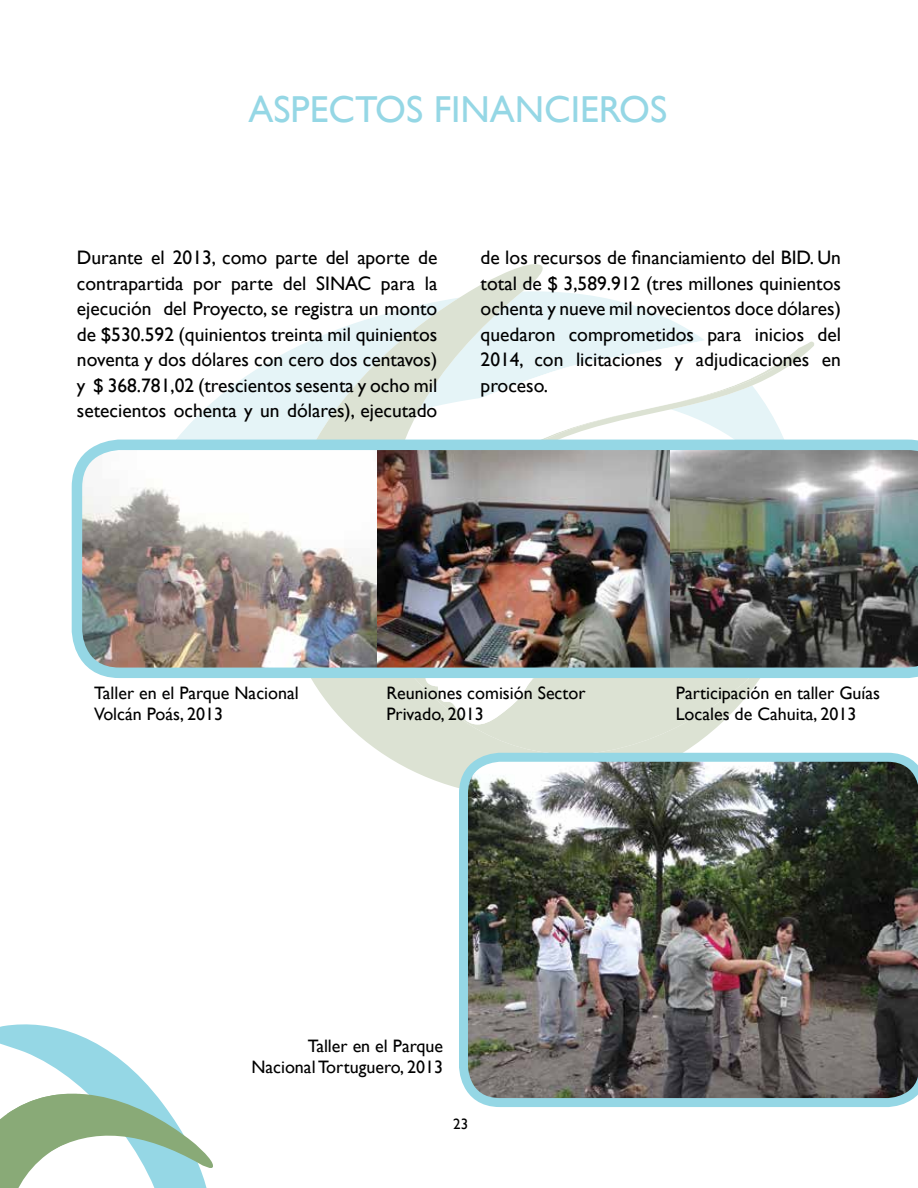
<style>
.page{position:relative;width:918px;height:1188px;background:#fff}
.page>*{position:absolute;margin:0;border:0;box-sizing:border-box;transform-origin:0 0}
.t1{font:37.5px "Gill Sans";color:#95d7e5}
.t2{font:19.5px/25.5px "Gill Sans";color:#000;text-align:justify}
.t3{font:18px/21.6px "Gill Sans";color:#000}
.t4{font:15px "Gill Sans";color:#000}
</style>
<div class="page">
<svg style="left:311px;top:264px;width:506px;height:524px"></svg>
<svg style="left:369px;top:678px;width:380px;height:76px;background:#dee4d6"></svg>
<svg style="left:374px;top:678px;width:158px;height:46px"></svg>
<svg style="left:115px;top:335px;width:689px;height:105px"></svg>
<svg style="left:0;top:1024px;width:213px;height:164px"></svg>
<img style="left:72px;top:440px;width:846px;height:238px">
<img style="left:459px;top:753px;width:459px;height:354px">
<h1 class="t1" style="left:248px;top:87px;width:420px">ASPECTOS FINANCIEROS</h1>
<p class="t2" style="left:77px;top:245px;width:362px">Durante el 2013, como parte del aporte de contrapartida por parte del SINAC para la ejecución del Proyecto, se registra un monto de $530.592 (quinientos treinta mil quinientos noventa y dos dólares con cero dos centavos) y $ 368.781,02 (trescientos sesenta y ocho mil setecientos ochenta y un dólares), ejecutado</p>
<p class="t2" style="left:481px;top:245px;width:362px">de los recursos de financiamiento del BID. Un total de $ 3,589.912 (tres millones quinientos ochenta y nueve mil novecientos doce dólares) quedaron comprometidos para inicios del 2014, con licitaciones y adjudicaciones en proceso.</p>
<p class="t3" style="left:94px;top:682px;width:206px">Taller en el Parque Nacional<br>Volcán Poás, 2013</p>
<p class="t3" style="left:386px;top:682px;width:201px">Reuniones comisión Sector<br>Privado, 2013</p>
<p class="t3" style="left:676px;top:682px;width:206px">Participación en taller Guías<br>Locales de Cahuita, 2013</p>
<p class="t3" style="left:251px;top:1034px;width:193px;text-align:right">Taller en el Parque<br>Nacional Tortuguero, 2013</p>
<p class="t4" style="left:453px;top:1115px;width:16px">23</p>
</div>
